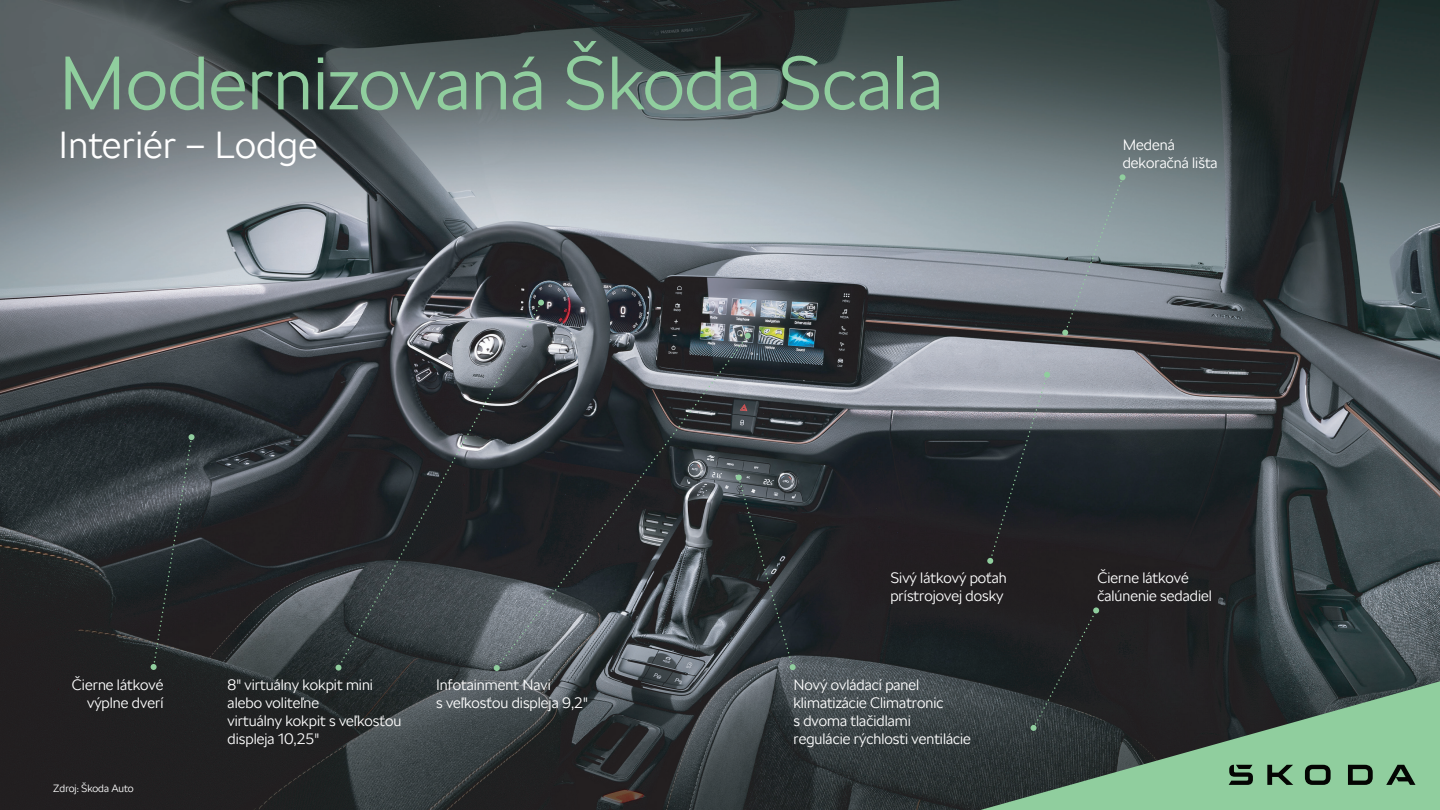
<style>
.page{position:relative;width:1440px;height:810px;background:#fff}
.page>*{position:absolute;margin:0;border:0;box-sizing:border-box;transform-origin:0 0}
.t1{font:300 75px "SKODA Next";color:#90ce9e}
.t2{font:300 37.5px "SKODA Next";letter-spacing:.01em;color:#fff}
.t3{font:300 15px/18px "SKODA Next";color:#fff}
.t4{font:300 10.5px "SKODA Next";color:#fff}
</style>
<div class="page">
<img style="left:0;top:0;width:1440px;height:810px">
<svg style="left:151px;top:434px;width:44px;height:236px;background:#2c3134"></svg>
<svg style="left:338px;top:304px;width:203px;height:364px;background:#3d4145"></svg>
<svg style="left:538px;top:300px;width:6px;height:6px"></svg>
<svg style="left:336px;top:665px;width:6px;height:6px"></svg>
<svg style="left:496px;top:337px;width:251px;height:331px;background:#3e4347"></svg>
<svg style="left:745px;top:333px;width:6px;height:6px"></svg>
<svg style="left:494px;top:665px;width:6px;height:6px"></svg>
<svg style="left:736px;top:475px;width:60px;height:195px;background:#32383c"></svg>
<svg style="left:1062px;top:174px;width:64px;height:162px;background:#7d888e"></svg>
<svg style="left:987px;top:372px;width:63px;height:192px;background:#42474c"></svg>
<div style="left:1031px;top:607px;width:68px;height:74px;background:#212022"></div>
<svg style="left:980px;top:681px;width:460px;height:129px;background:#587762"></svg>
<svg style="left:1229px;top:765px;width:186px;height:20px;background:#5b8364"></svg>
<h1 class="t1" style="left:58px;top:39px;width:887px">Modernizovaná Škoda Scala</h1>
<h2 class="t2" style="left:58px;top:123px;width:261px">Interiér – Lodge</h2>
<p class="t3" style="left:1123px;top:136px;width:96px">Medená dekoračná lišta</p>
<p class="t3" style="left:890px;top:569px;width:118px">Sivý látkový poťah prístrojovej dosky</p>
<p class="t3" style="left:1097px;top:569px;width:116px">Čierne látkové čalúnenie sedadiel</p>
<p class="t3" style="left:72px;top:675px;width:93px;text-align:right">Čierne látkové výplne dverí</p>
<p class="t3" style="left:228px;top:675px;width:175px">8" virtuálny kokpit mini alebo voliteľne<br>virtuálny kokpit s veľkosťou displeja 10,25"</p>
<p class="t3" style="left:436px;top:675px;width:153px">Infotainment Navi<br>s veľkosťou displeja 9,2"</p>
<p class="t3" style="left:793px;top:675px;width:179px">Nový ovládací panel klimatizácie Climatronic<br>s dvoma tlačidlami regulácie rýchlosti ventilácie</p>
<p class="t4" style="left:53px;top:782px;width:82px">Zdroj: Škoda Auto</p>
</div>
